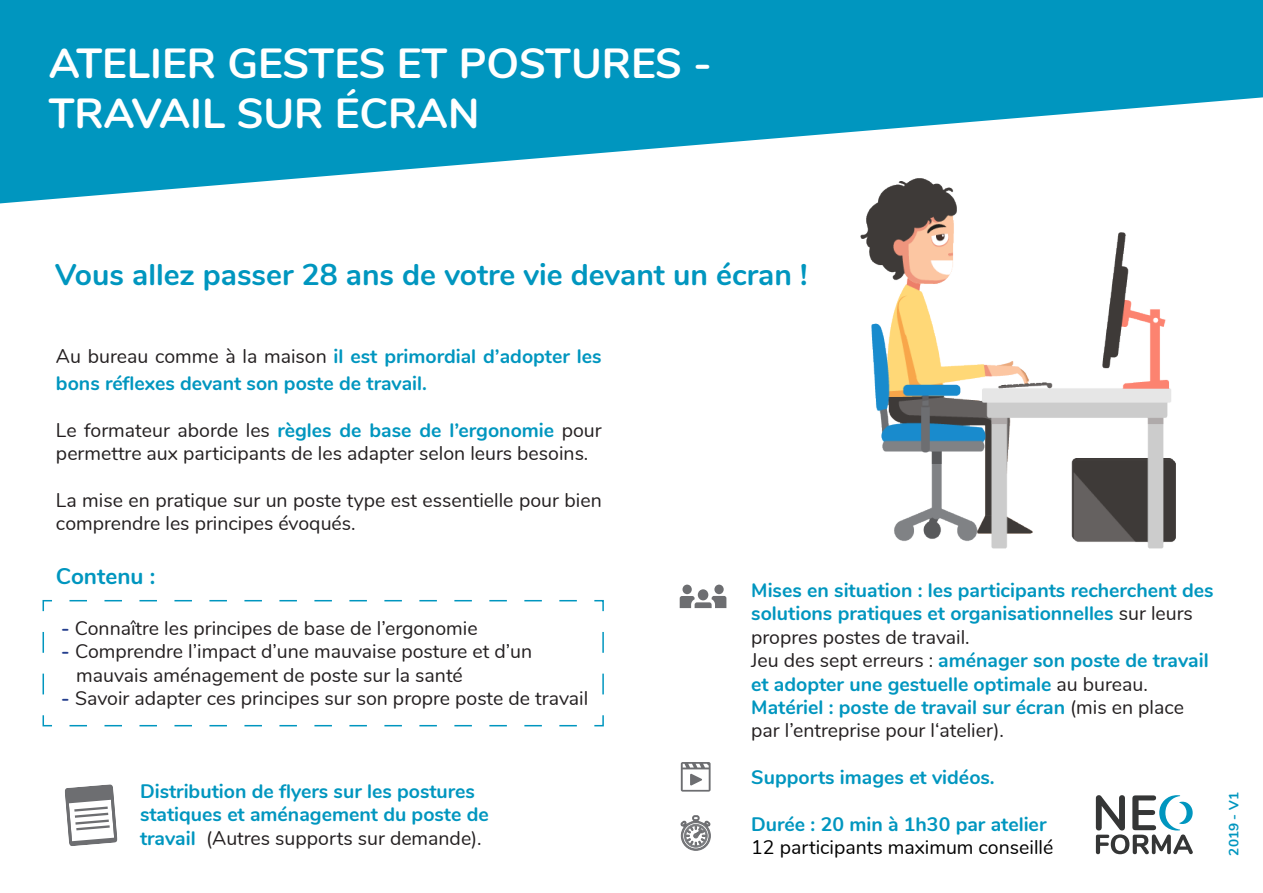
<style>
.page{position:relative;width:1263px;height:893px;background:#fff}
.page>*{position:absolute;margin:0;border:0;box-sizing:border-box;transform-origin:0 0}
.t1{font:700 42px/50.4px "Nunito";color:#fff}
.t2{font:700 30px "Nunito";color:#0096bf}
.t3{font:700 22.5px "Nunito";color:#0096bf}
.t4{font:700 19.5px/23.4px "Nunito";color:#0096bf}
.t5{font:19.5px/23.4px "Nunito";color:#231f20}
.t6{font:19.5px "Nunito";color:#000}
.t7{font:700 13.5px "Nunito";color:#0096bf}
.s1{font-weight:400;color:#231f20}
.s2{font-weight:700;color:#0096bf}
.s3{font-weight:700;color:#253f8e}
</style>
<div class="page">
<svg style="left:0;top:0;width:1263px;height:203px;fill:#0096bf"></svg>
<div style="left:682px;top:585px;width:10px;height:9px;background:#6d6e71;border-radius:50%"></div>
<div style="left:698px;top:589px;width:10px;height:11px;background:#6d6e71;border-radius:50%"></div>
<div style="left:714px;top:585px;width:10px;height:9px;background:#6d6e71;border-radius:50%"></div>
<svg style="left:680px;top:596px;width:46px;height:12px"></svg>
<svg style="left:681px;top:762px;width:30px;height:30px"></svg>
<svg style="left:65px;top:784px;width:53px;height:62px"></svg>
<svg style="left:42px;top:600px;width:562px;height:127px"></svg>
<svg style="left:680px;top:815px;width:31px;height:36px"></svg>
<svg style="left:1096px;top:795px;width:97px;height:59px"></svg>
<img style="left:860px;top:179px;width:315px;height:369px">
<h1 class="t1" style="left:49px;top:37px;width:664px">ATELIER GESTES ET POSTURES -<br>TRAVAIL SUR ÉCRAN</h1>
<h2 class="t2" style="left:55px;top:257px;width:754px">Vous allez passer 28 ans de votre vie devant un écran !</h2>
<p class="t4" style="left:56px;top:342px;width:547px;line-height:27px"><span class="s1">Au bureau comme à la maison</span> il est primordial d’adopter les bons réflexes devant son poste de travail.</p>
<p class="t5" style="left:56px;top:419px;width:547px">Le formateur aborde les <span class="s2">règles de base de l’ergonomie</span> pour permettre aux participants de les adapter selon leurs besoins.</p>
<p class="t5" style="left:56px;top:490px;width:547px">La mise en pratique sur un poste type est essentielle pour bien comprendre les principes évoqués.</p>
<p class="t3" style="left:56px;top:563px;width:101px">Contenu :</p>
<p class="t5" style="left:61px;top:617px;width:418px"><span class="s3">-</span> Connaître les principes de base de l’ergonomie</p>
<p class="t5" style="left:76px;top:641px;width:458px;text-indent:-15px"><span class="s3">-</span> Comprendre l’impact d’une mauvaise posture et d’un mauvais aménagement de poste sur la santé</p>
<p class="t5" style="left:61px;top:688px;width:528px"><span class="s3">-</span> Savoir adapter ces principes sur son propre poste de travail</p>
<p class="t4" style="left:140px;top:778px;width:350px">Distribution de flyers sur les postures statiques et aménagement du poste de travail <span class="s1">(Autres supports sur demande).</span></p>
<p class="t4" style="left:751px;top:578px;width:464px">Mises en situation : les participants recherchent des solutions pratiques et organisationnelles <span class="s1">sur leurs propres postes de travail.<br>Jeu des sept erreurs :</span> aménager son poste de travail et adopter une gestuelle optimale <span class="s1">au bureau.<br></span>Matériel : poste de travail sur écran <span class="s1">(mis en place par l’entreprise pour l‘atelier).</span></p>
<p class="t4" style="left:751px;top:765px;width:245px">Supports images et vidéos.</p>
<p class="t4" style="left:751px;top:812px;width:297px">Durée : 20 min à 1h30 par atelier</p>
<p class="t6" style="left:751px;top:840px;width:304px">12 participants maximum conseillé</p>
<p class="t7" style="left:1226px;top:855px;width:65px;rotate:-90deg">2019 - V1</p>
</div>
